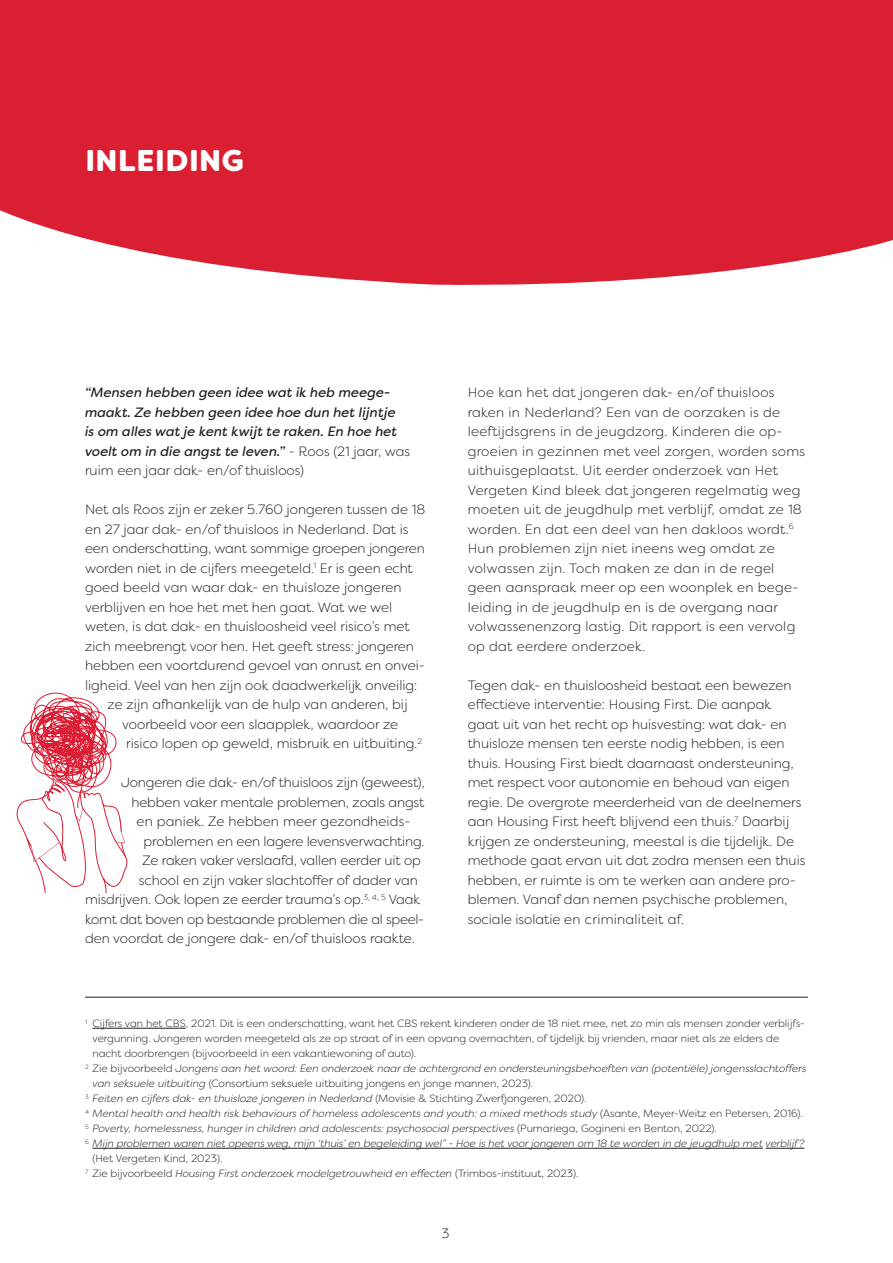
<style>
.page{position:relative;width:893px;height:1263px;background:#fff}
.page>*{position:absolute;margin:0;border:0;box-sizing:border-box;transform-origin:0 0}
.t1{font:900 30px "Filson Soft";letter-spacing:.02em;color:#fff}
.t2{font:300 13.5px/19.5px "Filson Soft";color:#231f20}
.t3{font:300 13.5px/19.5px "Filson Soft";letter-spacing:.02em;color:#231f20}
.t4{font:italic 13.5px/19.5px "Filson Soft";color:#231f20}
.t5{font:300 13.5px "Filson Soft";letter-spacing:-.02em;color:#231f20}
.t6{font:italic 300 10.5px "Filson Soft";color:#231f20}
.t7{font:300 10.5px "Filson Soft";color:#231f20}
.s1{font-weight:300}
.s2{font-weight:300;font-style:normal}
.s3{font-style:normal}
.s4{font-style:italic}
</style>
<div class="page">
<svg style="left:16px;top:692px;width:112px;height:200px"></svg>
<div style="left:0;top:0;width:893px;height:285px;background:#db1f32"></div>
<hr style="left:93px;top:1028px;width:93px;height:1px;background:#231f20">
<hr style="left:93px;top:1148px;width:670px;height:1px;background:#231f20">
<hr style="left:766px;top:1148px;width:38px;height:1px;background:#231f20">
<hr style="left:85px;top:997px;width:723px;height:1px;background:#231f20">
<h1 class="t1" style="left:85px;top:141px;width:160px">INLEIDING</h1>
<p class="t4" style="left:85px;top:383px;width:327px">“Mensen hebben geen idee wat ik heb meege&shy;maakt. Ze hebben geen idee hoe dun het lijntje<br>is om alles wat je kent kwijt te raken. En hoe het voelt om in die angst te leven.” <span class="s1">-</span> <span class="s2">Roos (21 jaar, was ruim een jaar dak- en/of thuisloos)</span></p>
<p class="t2" style="left:85px;top:499px;width:342px">Net als Roos zijn er zeker 5.760 jongeren tussen de 18</p>
<p class="t2" style="left:85px;top:519px;width:325px">en 27 jaar dak- en/of thuisloos in Nederland. Dat is</p>
<p class="t2" style="left:85px;top:538px;width:341px">een onderschatting, want sommige groepen jongeren</p>
<p class="t2" style="left:85px;top:558px;width:329px">worden niet in de cijfers meegeteld.<sup>1</sup> Er is geen echt</p>
<p class="t2" style="left:85px;top:577px;width:318px">goed beeld van waar dak- en thuisloze jongeren</p>
<p class="t2" style="left:85px;top:597px;width:309px">verblijven en hoe het met hen gaat. Wat we wel</p>
<p class="t2" style="left:85px;top:616px;width:326px">weten, is dat dak- en thuisloosheid veel risico’s met</p>
<p class="t2" style="left:85px;top:636px;width:331px">zich meebrengt voor hen. Het geeft stress: jongeren</p>
<p class="t2" style="left:85px;top:655px;width:341px">hebben een voortdurend gevoel van onrust en onvei-</p>
<p class="t2" style="left:85px;top:675px;width:334px">ligheid. Veel van hen zijn ook daadwerkelijk onveilig:</p>
<p class="t2" style="left:108px;top:694px;width:301px">ze zijn afhankelijk van de hulp van anderen, bij</p>
<p class="t2" style="left:122px;top:714px;width:277px">voorbeeld voor een slaapplek, waardoor ze</p>
<p class="t2" style="left:126px;top:733px;width:297px">risico lopen op geweld, misbruik en uitbuiting.<sup>2</sup></p>
<p class="t2" style="left:121px;top:772px;width:305px">Jongeren die dak- en/of thuisloos zijn (geweest),</p>
<p class="t2" style="left:131px;top:792px;width:294px">hebben vaker mentale problemen, zoals angst</p>
<p class="t2" style="left:137px;top:811px;width:275px">en paniek. Ze hebben meer gezondheids-</p>
<p class="t2" style="left:144px;top:831px;width:283px">problemen en een lagere levensverwachting.</p>
<p class="t2" style="left:142px;top:850px;width:280px">Ze raken vaker verslaafd, vallen eerder uit op</p>
<p class="t2" style="left:139px;top:870px;width:281px">school en zijn vaker slachtoffer of dader van</p>
<p class="t2" style="left:85px;top:889px;width:337px">misdrijven. Ook lopen ze eerder trauma’s op.<sup>3,</sup> <sup>4,</sup> <sup>5</sup> Vaak</p>
<p class="t5" style="left:85px;top:910px;width:341px">komt dat boven op bestaande problemen die al speel-</p>
<p class="t2" style="left:85px;top:928px;width:331px">den voordat de jongere dak- en/of thuisloos raakte.</p>
<p class="t3" style="left:468px;top:382px;width:339px">Hoe kan het dat jongeren dak- en/of thuisloos raken in Nederland? Een van de oorzaken is de leeftijdsgrens in de jeugdzorg. Kinderen die op&shy;groeien in gezinnen met veel zorgen, worden soms uithuisgeplaatst. Uit eerder onderzoek van Het Vergeten Kind bleek dat jongeren regelmatig weg moeten uit de jeugdhulp met verblijf, omdat ze 18 worden. En dat een deel van hen dakloos wordt.<sup>6<br></sup>Hun problemen zijn niet ineens weg omdat ze volwassen zijn. Toch maken ze dan in de regel geen aanspraak meer op een woonplek en bege&shy;leiding in de jeugdhulp en is de overgang naar volwassenenzorg lastig. Dit rapport is een vervolg op dat eerdere onderzoek.</p>
<p class="t2" style="left:468px;top:675px;width:339px">Tegen dak- en thuisloosheid bestaat een bewezen effectieve interventie: Housing First. Die aanpak gaat uit van het recht op huisvesting: wat dak- en thuisloze mensen ten eerste nodig hebben, is een thuis. Housing First biedt daarnaast ondersteuning, met respect voor autonomie en behoud van eigen regie. De overgrote meerderheid van de deelnemers aan Housing First heeft blijvend een thuis.<sup>7</sup> Daarbij krijgen ze ondersteuning, meestal is die tijdelijk. De methode gaat ervan uit dat zodra mensen een thuis hebben, er ruimte is om te werken aan andere pro&shy;blemen. Vanaf dan nemen psychische problemen, sociale isolatie en criminaliteit af.</p>
<p class="t7" style="left:85px;top:1017px;width:721px"><sup>1</sup> Cijfers van het CBS, 2021. Dit is een onderschatting, want het CBS rekent kinderen onder de 18 niet mee, net zo min als mensen zonder verblijfs-</p>
<p class="t7" style="left:93px;top:1032px;width:688px">vergunning. Jongeren worden meegeteld als ze op straat of in een opvang overnachten, of tijdelijk bij vrienden, maar niet als ze elders de</p>
<p class="t7" style="left:93px;top:1047px;width:325px">nacht doorbrengen (bijvoorbeeld in een vakantiewoning of auto).</p>
<p class="t6" style="left:85px;top:1062px;width:723px"><sup>2</sup> <span class="s3">Zie bijvoorbeeld J</span>ongens aan het woord: Een onderzoek naar de achtergrond en ondersteuningsbehoeften van (potentiële) jongensslachtoffers</p>
<p class="t7" style="left:93px;top:1077px;width:442px"><span class="s4">van seksuele uitbuiting</span> (Consortium seksuele uitbuiting jongens en jonge mannen, 2023).</p>
<p class="t6" style="left:85px;top:1092px;width:503px"><sup>3</sup> Feiten en cijfers dak- en thuisloze jongeren in Nederland <span class="s3">(Movisie &amp; Stichting Zwerfjongeren, 2020).</span></p>
<p class="t6" style="left:85px;top:1107px;width:719px"><sup>4</sup> Mental health and health risk behaviours of homeless adolescents and youth: a mixed methods study <span class="s3">(Asante, Meyer-Weitz en Petersen, 2016).</span></p>
<p class="t6" style="left:85px;top:1122px;width:633px"><sup>5</sup> Poverty, homelessness, hunger in children and adolescents: psychosocial perspectives <span class="s3">(Pumariega, Gogineni en Benton, 2022).</span></p>
<p class="t6" style="left:85px;top:1137px;width:721px"><sup>6</sup> Mijn problemen waren niet opeens weg, mijn ‘thuis’ en begeleiding wel” - Hoe is het voor jongeren om 18 te worden in de jeugdhulp met verblijf?</p>
<p class="t7" style="left:93px;top:1152px;width:131px">(Het Vergeten Kind, 2023).</p>
<p class="t6" style="left:85px;top:1167px;width:495px"><sup>7</sup> <span class="s3">Zie bijvoorbeeld</span> Housing First onderzoek modelgetrouwheid en effecten <span class="s3">(Trimbos-instituut, 2023).</span></p>
<p class="t2" style="left:442px;top:1224px;width:9px">3</p>
</div>
